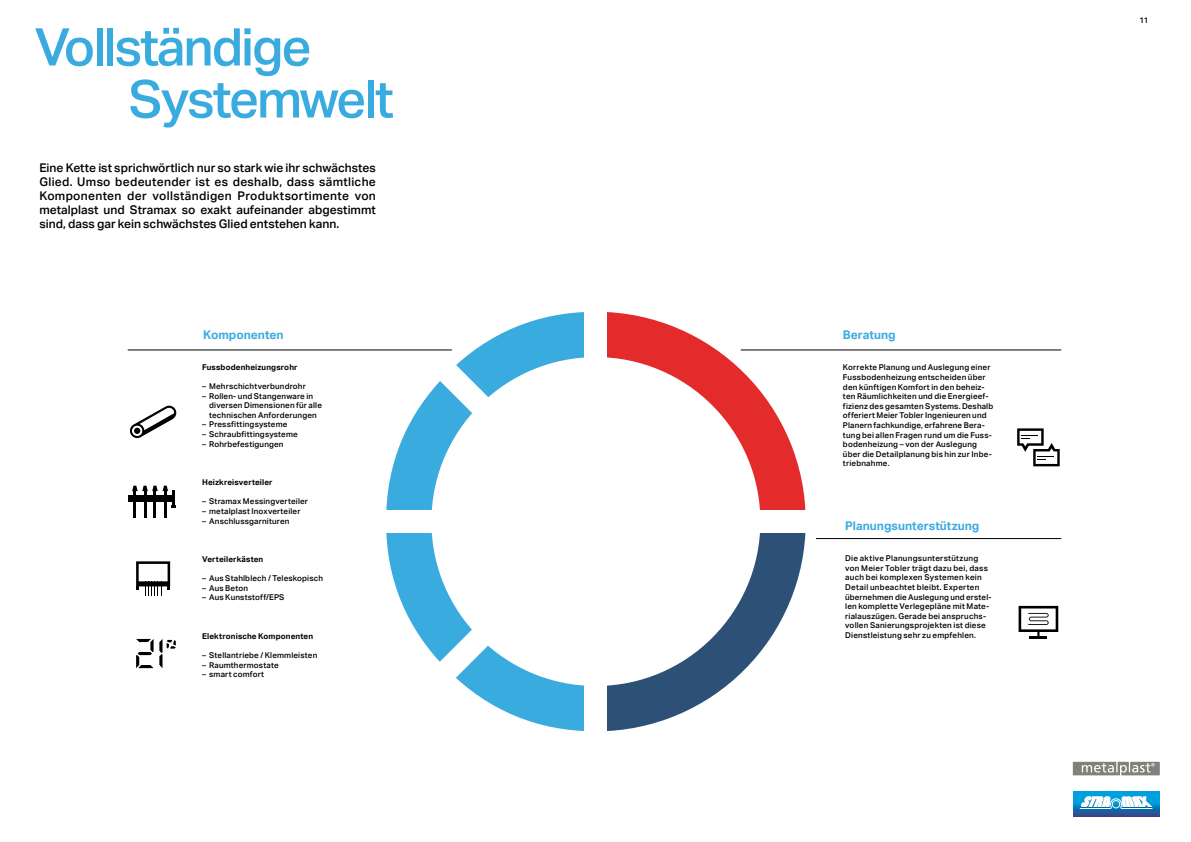
<style>
.page{position:relative;width:1191px;height:842px;background:#fff}
.page>*{position:absolute;margin:0;border:0;box-sizing:border-box;transform-origin:0 0}
.t1{font:500 52px/52px "Aktiv Grotesk";letter-spacing:-.04em;color:#3aabdf}
._02_Lead_Text_med_12{font:500 12px/14.2px "Aktiv Grotesk";color:#000;text-align:justify}
._02_Lead_UT_bold_bla{font:700 12px "Aktiv Grotesk";color:#3aabdf}
._04_Text_Block_med_8{font:500 8px/9.6px "Aktiv Grotesk";letter-spacing:.02em;color:#000}
._04_Text_Block_med_8-2{font:700 8px "Aktiv Grotesk";letter-spacing:.015em;color:#000}
</style>
<div class="page">
<svg style="left:607px;top:533px;width:198px;height:198px;fill:#2d5176"></svg>
<svg style="left:607px;top:312px;width:198px;height:198px;fill:#e42b2b"></svg>
<svg style="left:386px;top:312px;width:198px;height:419px"></svg>
<hr style="left:128px;top:350px;width:324px;height:1px;background:#000">
<hr style="left:816px;top:538px;width:245px;height:1px;background:#000">
<hr style="left:740px;top:350px;width:321px;height:1px;background:#000">
<svg style="left:136px;top:561px;width:34px;height:34px"></svg>
<svg style="left:136px;top:639px;width:40px;height:29px"></svg>
<svg style="left:1017px;top:428px;width:42px;height:38px"></svg>
<svg style="left:1018px;top:606px;width:40px;height:32px"></svg>
<svg style="left:130px;top:405px;width:47px;height:33px"></svg>
<div style="left:128px;top:495px;width:44px;height:7px;background:#000"></div>
<hr style="left:134px;top:491px;width:2px;height:27px;background:#000">
<hr style="left:144px;top:491px;width:2px;height:27px;background:#000">
<hr style="left:154px;top:491px;width:2px;height:27px;background:#000">
<hr style="left:164px;top:491px;width:2px;height:27px;background:#000">
<hr style="left:172px;top:491px;width:3px;height:14px;background:#000">
<svg style="left:132px;top:486px;width:36px;height:5px"></svg>
<div style="left:431px;top:357px;width:329px;height:329px;background:#fff;border-radius:50%"></div>
<div style="left:1072px;top:791px;width:87px;height:12px;background:#009fe0"></div>
<hr style="left:1072px;top:816px;width:87px;height:1px;background:#3c4385">
<hr style="left:1072px;top:815px;width:87px;height:1px;background:#384889">
<hr style="left:1072px;top:814px;width:87px;height:1px;background:#344e8f">
<hr style="left:1072px;top:813px;width:87px;height:1px;background:#2d5495">
<hr style="left:1072px;top:812px;width:87px;height:1px;background:#245b9b">
<hr style="left:1072px;top:811px;width:87px;height:1px;background:#1761a1">
<hr style="left:1072px;top:810px;width:87px;height:1px;background:#0068a8">
<hr style="left:1072px;top:809px;width:87px;height:1px;background:#006eae">
<hr style="left:1072px;top:808px;width:87px;height:1px;background:#0076b6">
<hr style="left:1072px;top:807px;width:87px;height:1px;background:#007ebe">
<hr style="left:1072px;top:806px;width:87px;height:1px;background:#0086c6">
<hr style="left:1072px;top:805px;width:87px;height:1px;background:#008ecf">
<hr style="left:1072px;top:804px;width:87px;height:1px;background:#0097d8">
<hr style="left:1072px;top:803px;width:87px;height:1px;background:#009fe0">
<svg style="left:1079px;top:796px;width:74px;height:13px"></svg>
<svg style="left:1072px;top:762px;width:87px;height:13px"></svg>
<h1 class="t1" style="left:129px;top:22px;width:267px;text-indent:-94px">Vollständige<br>Systemwelt</h1>
<p class="_02_Lead_Text_med_12" style="left:39px;top:160px;width:338px">Eine Kette ist sprichwörtlich nur so stark wie ihr schwächstes Glied. Umso bedeutender ist es deshalb, dass sämtliche Komponenten der vollständigen Produktsortimente von metalplast und Stramax so exakt aufeinander abgestimmt sind, dass gar kein schwächstes Glied entstehen kann.</p>
<p class="_02_Lead_UT_bold_bla" style="left:203px;top:328px;width:82px">Komponenten</p>
<p class="_04_Text_Block_med_8-2" style="left:202px;top:362px;width:97px">Fussbodenheizungsrohr</p>
<p class="_04_Text_Block_med_8" style="left:202px;top:381px;width:105px">– Mehrschichtverbundrohr</p>
<p class="_04_Text_Block_med_8" style="left:202px;top:391px;width:113px">– Rollen- und Stangenware in</p>
<p class="_04_Text_Block_med_8" style="left:209px;top:401px;width:114px">diversen Dimensionen für alle technischen Anforderungen</p>
<p class="_04_Text_Block_med_8" style="left:202px;top:420px;width:87px">– Pressfittingsysteme</p>
<p class="_04_Text_Block_med_8" style="left:202px;top:429px;width:97px">– Schraubfittingsysteme</p>
<p class="_04_Text_Block_med_8" style="left:202px;top:439px;width:83px">– Rohrbefestigungen</p>
<p class="_04_Text_Block_med_8-2" style="left:202px;top:478px;width:72px">Heizkreisverteiler</p>
<p class="_04_Text_Block_med_8" style="left:202px;top:497px;width:107px">– Stramax Messingverteiler</p>
<p class="_04_Text_Block_med_8" style="left:202px;top:506px;width:100px">– metalplast Inoxverteiler</p>
<p class="_04_Text_Block_med_8" style="left:202px;top:516px;width:89px">– Anschlussgarnituren</p>
<p class="_04_Text_Block_med_8-2" style="left:202px;top:554px;width:63px">Verteilerkästen</p>
<p class="_04_Text_Block_med_8" style="left:202px;top:573px;width:122px">– Aus Stahlblech / Teleskopisch</p>
<p class="_04_Text_Block_med_8" style="left:202px;top:583px;width:47px">– Aus Beton</p>
<p class="_04_Text_Block_med_8" style="left:202px;top:593px;width:84px">– Aus Kunststoff/EPS</p>
<p class="_04_Text_Block_med_8-2" style="left:202px;top:631px;width:113px">Elektronische Komponenten</p>
<p class="_04_Text_Block_med_8" style="left:202px;top:650px;width:117px">– Stellantriebe / Klemmleisten</p>
<p class="_04_Text_Block_med_8" style="left:202px;top:660px;width:78px">– Raumthermostate</p>
<p class="_04_Text_Block_med_8" style="left:202px;top:669px;width:64px">– smart comfort</p>
<p class="_02_Lead_UT_bold_bla" style="left:843px;top:328px;width:54px">Beratung</p>
<p class="_04_Text_Block_med_8" style="left:843px;top:363px;width:152px">Korrekte Planung und Auslegung einer Fussbodenheizung entscheiden über den künftigen Komfort in den beheiz&shy;ten Räumlichkeiten und die Energieef&shy;fizienz des gesamten Systems. Deshalb offeriert Meier Tobler Ingenieuren und Planern fachkundige, erfahrene Bera&shy;tung bei allen Fragen rund um die Fuss&shy;bodenheizung – von der Auslegung über die Detailplanung bis hin zur Inbe&shy;triebnahme.</p>
<p class="_02_Lead_UT_bold_bla" style="left:845px;top:518px;width:136px">Planungsunterstützung</p>
<p class="_04_Text_Block_med_8" style="left:845px;top:554px;width:135px">Die aktive Planungsunterstützung</p>
<p class="_04_Text_Block_med_8" style="left:845px;top:563px;width:148px">von Meier Tobler trägt dazu bei, dass auch bei komplexen Systemen kein Detail unbeachtet bleibt. Experten übernehmen die Auslegung und erstel&shy;len komplette Verlegepläne mit Mate&shy;rialauszügen. Gerade bei anspruchs&shy;vollen Sanierungsprojekten ist diese Dienstleistung sehr zu empfehlen.</p>
<p class="_04_Text_Block_med_8" style="left:1139px;top:15px;width:10px">11</p>
</div>
